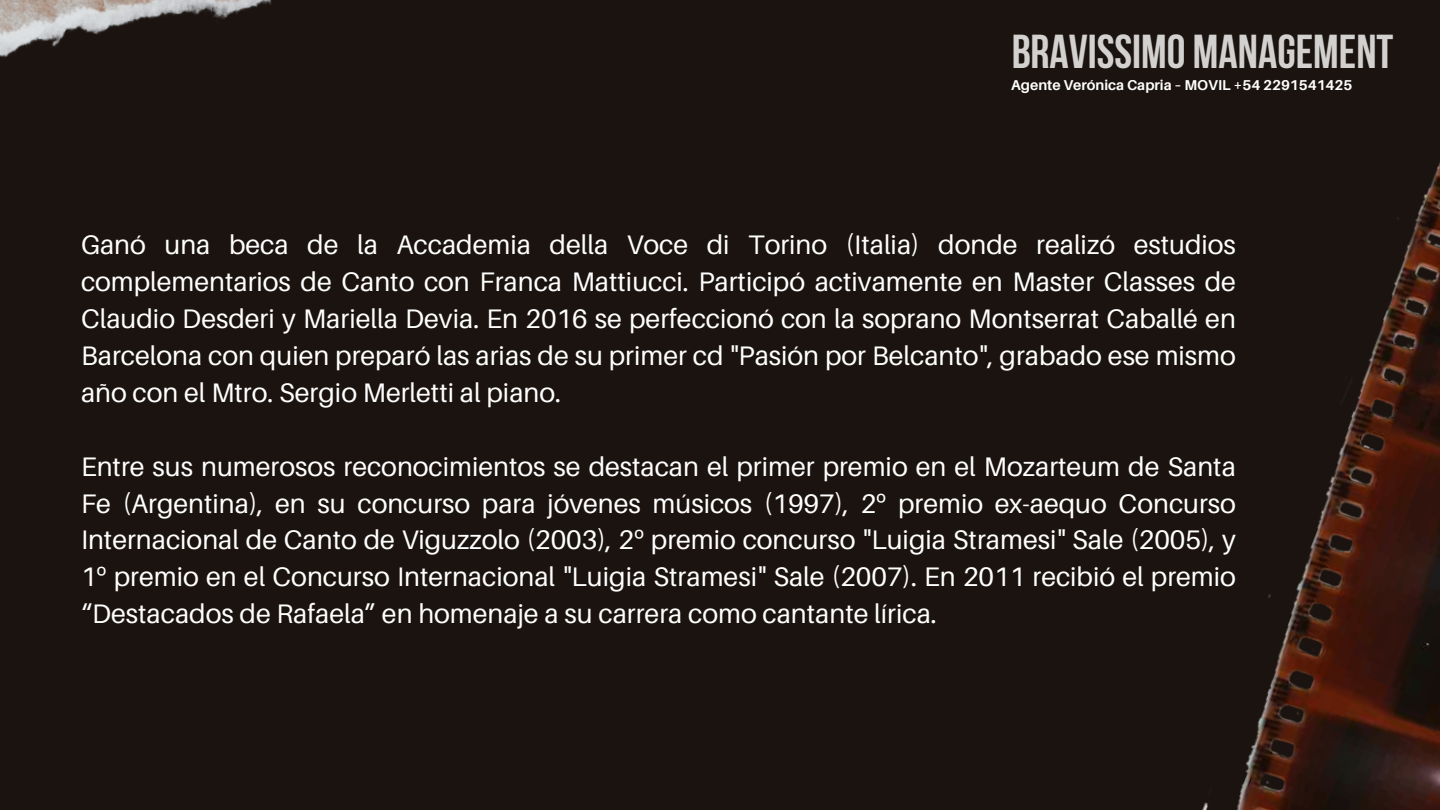
<style>
.page{position:relative;width:1440px;height:810px;background:#1b130f}
.page>*{position:absolute;margin:0;border:0;box-sizing:border-box;transform-origin:0 0}
.t1{font:700 47.4px "Bebas Neue";color:#fff}
.t2{font:26.8px/36.9px "Aileron";color:#fff;text-align:justify}
.t3{font:700 14.3px "Aileron";color:#fff}
.s1{font-family:"Noto Sans"}
</style>
<div class="page">
<img style="left:1202px;top:162px;width:238px;height:648px">
<img style="left:0;top:0;width:272px;height:57px">
<h1 class="t1" style="left:1011px;top:33px;width:384px">BRAVISSIMO MANAGEMENT</h1>
<p class="t3" style="left:1011px;top:76px;width:343px">Agente Verónica Capria – MOVIL +54 2291541425</p>
<p class="t2" style="left:81px;top:226px;width:1156px">Ganó una beca de la Accademia della Voce di Torino (Italia) donde realizó estudios complementarios de Canto con Franca Mattiucci. Participó activamente en Master Classes de Claudio Desderi y Mariella Devia. En 2016 se perfeccionó con la soprano Montserrat Caballé en Barcelona con quien preparó las arias de su primer cd "Pasión por Belcanto", grabado ese mismo año con el Mtro. Sergio Merletti al piano.</p>
<p class="t2" style="left:81px;top:447px;width:1156px">Entre sus numerosos reconocimientos se destacan el primer premio en el Mozarteum de Santa Fe (Argentina), en su concurso para jóvenes músicos (1997), 2<span class="s1">º</span> premio ex-aequo Concurso Internacional de Canto de Viguzzolo (2003), 2<span class="s1">º</span> premio concurso "Luigia Stramesi" Sale (2005), y 1<span class="s1">º</span> premio en el Concurso Internacional "Luigia Stramesi" Sale (2007). En 2011 recibió el premio “Destacados de Rafaela” en homenaje a su carrera como cantante lírica.</p>
</div>
